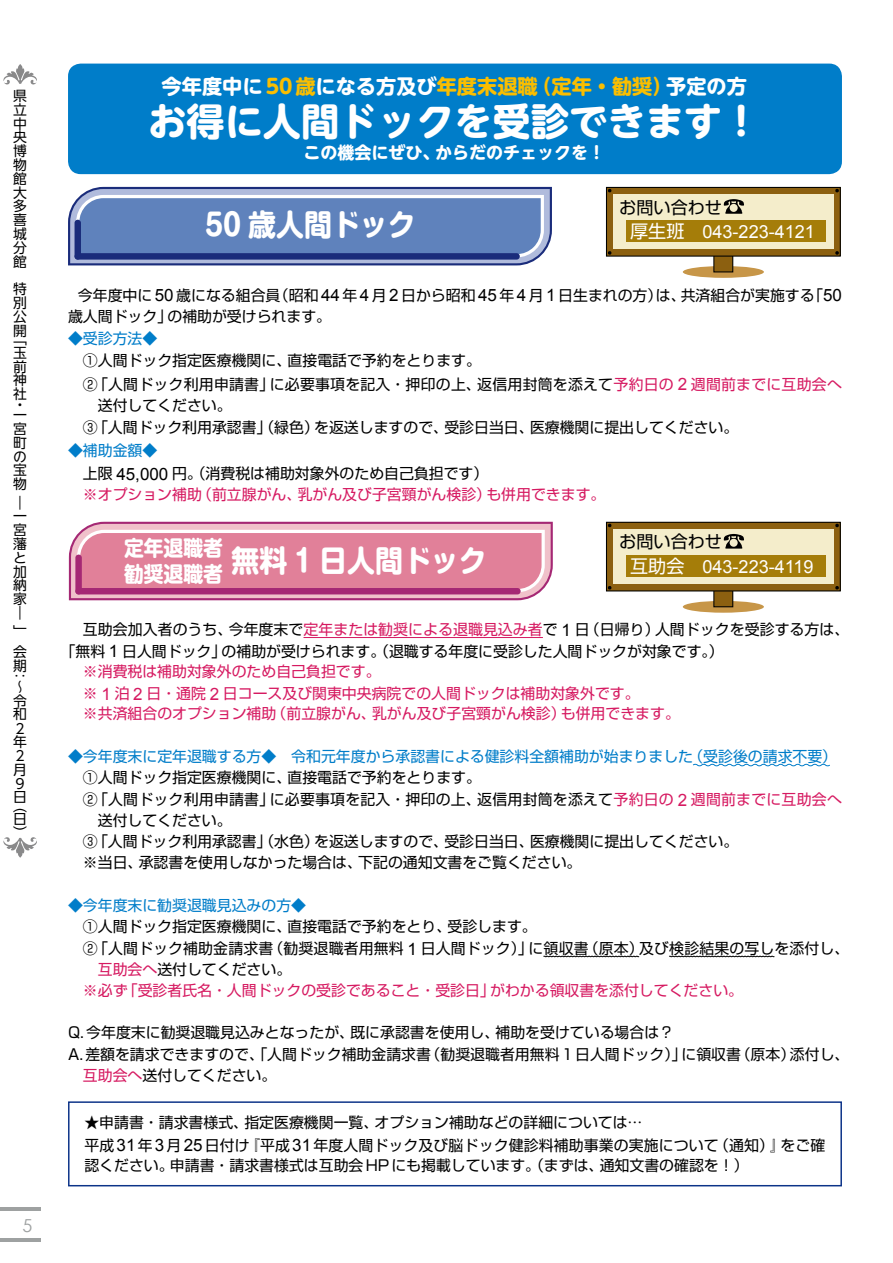
<style>
.page{position:relative;width:893px;height:1263px;background:#fff}
.page>*{position:absolute;margin:0;border:0;box-sizing:border-box;transform-origin:0 0}
.t1{font:700 38.25px "UD Shin M Go Pro";color:#fff}
.t2{font:700 30px "Shin M Go Pro";color:#fff;scale:.93 1}
.t3{font:700 21.3px/25.5px "Shin M Go Pro";color:#fff;scale:.93 1}
.t4{font:700 20.25px "UD Shin M Go Pro";color:#fff}
.t5{font:18px "Arial";color:#fff}
.t6{font:17.85px "Century Gothic";color:#9ea1a1}
.t7{font:17.1px "Shin Go Pro";color:#000}
.t8{font:700 16.95px "UD Shin M Go Pro";color:#fff}
.t9{font:14.85px/22.4px "Shin Go Pr 6 N";color:#000}
.t10{font:14.85px/20.2px "Shin Go Pr 6 N";color:#d61a61}
.t11{font:14.85px "Shin Go Pr 6 N";color:#007dc9}
.t12{font:13.8px/13.8px "UD Shin Go NT Pro";color:#000;text-align:justify}
.s1{color:#fabe00}
.s2{font-family:"Shin Go Pro"}
.s3{font-family:"Arial";font-size:16.95px}
.s4{color:#d61a61}
.s5{font-family:"Arial";font-size:16.95px;color:#d61a61}
.s6{color:#007dc9}
.s7{color:#000}
</style>
<div class="page">
<div style="left:683px;top:266px;width:81px;height:12px;background:#c79648;border-radius:50%"></div>
<div style="left:714px;top:238px;width:19px;height:34px;background:#8c6010"></div>
<div style="left:713px;top:238px;width:20px;height:34px;border:1px solid #000"></div>
<div style="left:610px;top:193px;width:226px;height:58px;background:#f4edcb"></div>
<div style="left:626px;top:221px;width:200px;height:21px;background:#a57d09"></div>
<svg style="left:724px;top:199px;width:20px;height:15px"></svg>
<div style="left:606px;top:187px;width:234px;height:7px;background:#8c6010"></div>
<div style="left:606px;top:250px;width:234px;height:6px;background:#8c6010"></div>
<div style="left:606px;top:187px;width:7px;height:69px;background:#8c6010"></div>
<div style="left:834px;top:187px;width:6px;height:69px;background:#8c6010"></div>
<svg style="left:608px;top:189px;width:4px;height:4px"></svg>
<svg style="left:608px;top:251px;width:4px;height:4px"></svg>
<svg style="left:835px;top:189px;width:4px;height:4px"></svg>
<svg style="left:835px;top:251px;width:4px;height:4px"></svg>
<div style="left:606px;top:187px;width:235px;height:70px;border:1px solid #000"></div>
<div style="left:683px;top:601px;width:81px;height:12px;background:#c79648;border-radius:50%"></div>
<div style="left:714px;top:573px;width:19px;height:34px;background:#8c6010"></div>
<div style="left:713px;top:573px;width:20px;height:34px;border:1px solid #000"></div>
<div style="left:610px;top:527px;width:226px;height:59px;background:#f4edcb"></div>
<div style="left:626px;top:555px;width:200px;height:22px;background:#a57d09"></div>
<svg style="left:724px;top:534px;width:20px;height:15px"></svg>
<div style="left:606px;top:522px;width:234px;height:7px;background:#8c6010"></div>
<div style="left:606px;top:585px;width:234px;height:6px;background:#8c6010"></div>
<div style="left:606px;top:522px;width:7px;height:69px;background:#8c6010"></div>
<div style="left:834px;top:522px;width:6px;height:69px;background:#8c6010"></div>
<svg style="left:608px;top:524px;width:4px;height:3px"></svg>
<svg style="left:608px;top:586px;width:4px;height:3px"></svg>
<svg style="left:835px;top:524px;width:4px;height:3px"></svg>
<svg style="left:835px;top:586px;width:4px;height:3px"></svg>
<div style="left:606px;top:522px;width:235px;height:69px;border:1px solid #000"></div>
<svg style="left:69px;top:522px;width:484px;height:78px;background:#e18ca4"></svg>
<div style="left:75px;top:554px;width:7px;height:40px;background:#a52874;border-radius:3px"></div>
<div style="left:75px;top:588px;width:446px;height:6px;background:#a52874;border-radius:3px"></div>
<svg style="left:68px;top:187px;width:484px;height:78px;background:#718dc1"></svg>
<div style="left:75px;top:220px;width:6px;height:40px;background:#1a2c7b;border-radius:3px"></div>
<div style="left:75px;top:253px;width:445px;height:7px;background:#1a2c7b;border-radius:3px"></div>
<hr style="left:303px;top:637px;width:240px;height:1px;background:#d61a61">
<svg style="left:693px;top:763px;width:137px;height:4px"></svg>
<svg style="left:543px;top:956px;width:96px;height:1px"></svg>
<svg style="left:669px;top:956px;width:106px;height:1px"></svg>
<div style="left:68px;top:1101px;width:774px;height:85px;border:1px solid #0c3388"></div>
<hr style="left:0;top:1207px;width:40px;height:4px;background:#9ea1a1">
<hr style="left:0;top:1238px;width:40px;height:4px;background:#9ea1a1">
<svg style="left:3px;top:837px;width:34px;height:21px"></svg>
<svg style="left:3px;top:64px;width:34px;height:21px"></svg>
<div style="left:68px;top:64px;width:774px;height:110px;background:#007dc9;border-radius:13px"></div>
<p class="t12" style="left:13px;top:88px;width:15px">県立中央博物館大多喜城分館</p>
<p class="t12" style="left:13px;top:282px;width:15px">特別公開</p>
<p class="t12" style="left:13px;top:331px;width:15px">「玉前神社</p>
<p class="t12" style="left:13px;top:399px;width:15px;line-height:10.4px">・一</p>
<p class="t12" style="left:13px;top:421px;width:15px">宮町の宝物</p>
<p class="t12" style="left:13px;top:495px;width:15px;text-align:left">―一宮藩と加納家―</p>
<p class="t12" style="left:13px;top:620px;width:15px;line-height:20.7px">」会</p>
<p class="t12" style="left:13px;top:660px;width:14px;line-height:10.4px">期：〜</p>
<p class="t12" style="left:13px;top:693px;width:15px;text-align:left">令和<br>２年<br>２月<br>９日</p>
<p class="t12" style="left:13px;top:798px;width:15px">（日）</p>
<p class="t6" style="left:22px;top:1215px;width:11px">5</p>
<h3 class="t4" style="left:162px;top:70px;width:587px">今年度中に<span class="s1">50歳</span>になる方及び<span class="s1">年度末退職（定年・勧奨）</span>予定の方</h3>
<h1 class="t1" style="left:148px;top:90px;width:614px">お得に人間ドックを受診できます！</h1>
<p class="t8" style="left:303px;top:139px;width:303px">この機会にぜひ、からだのチェックを！</p>
<h2 class="t2" style="left:205px;top:200px;width:228px">50 歳人間ドック</h2>
<p class="t7" style="left:619px;top:193px;width:104px">お問い合わせ</p>
<p class="t5" style="left:630px;top:220px;width:186px"><span class="s2">厚生班　</span>043-223-4121</p>
<p class="t9" style="left:68px;top:283px;width:775px;line-height:21.3px;text-indent:10px">今年度中に <span class="s3">50</span> 歳になる組合員（昭和 <span class="s3">44</span> 年 <span class="s3">4</span> 月 <span class="s3">2</span> 日から昭和 <span class="s3">45</span> 年 <span class="s3">4</span> 月 <span class="s3">1</span> 日生まれの方）は、共済組合が実施する「<span class="s3">50</span>歳人間ドック」の補助が受けられます。</p>
<p class="t11" style="left:68px;top:326px;width:91px">◆受診方法◆</p>
<p class="t9" style="left:83px;top:348px;width:760px;line-height:23.4px">①人間ドック指定医療機関に、直接電話で予約をとります。<br>②「人間ドック利用申請書」に必要事項を記入・押印の上、返信用封筒を添えて<span class="s4">予約日の</span> <span class="s5">2</span> <span class="s4">週間前までに互助会へ</span></p>
<p class="t9" style="left:83px;top:393px;width:657px;text-indent:15px">送付してください。<br>③「人間ドック利用承認書」（緑色）を返送しますので、受診日当日、医療機関に提出してください。</p>
<p class="t9" style="left:83px;top:437px;width:407px;line-height:23.4px;text-indent:-15px"><span class="s6">◆補助金額◆<br></span>上限 <span class="s3">45,000</span> 円。（消費税は補助対象外のため自己負担です）</p>
<p class="t10" style="left:83px;top:484px;width:524px">※オプション補助（前立腺がん、乳がん及び子宮頸がん検診）も併用できます。</p>
<h3 class="t3" style="left:124px;top:533px;width:108px">定年退職者勧奨退職者</h3>
<h2 class="t2" style="left:231px;top:536px;width:276px">無料 1 日人間ドック</h2>
<p class="t7" style="left:619px;top:528px;width:104px">お問い合わせ</p>
<p class="t5" style="left:630px;top:555px;width:185px"><span class="s2">互助会　</span>043-223-4119</p>
<p class="t9" style="left:83px;top:617px;width:768px">互助会加入者のうち、今年度末で<span class="s4">定年または勧奨による退職見込み者</span>で <span class="s3">1</span> 日（日帰り）人間ドックを受診する方は、</p>
<p class="t9" style="left:61px;top:639px;width:665px">「無料 <span class="s3">1</span> 日人間ドック」の補助が受けられます。（退職する年度に受診した人間ドックが対象です。）</p>
<p class="t10" style="left:83px;top:660px;width:299px">※消費税は補助対象外のため自己負担です。</p>
<p class="t10" style="left:83px;top:682px;width:598px">※ <span class="s3">1</span> 泊 <span class="s3">2</span> 日・通院 <span class="s3">2</span> 日コース及び関東中央病院での人間ドックは補助対象外です。<br>※共済組合のオプション補助（前立腺がん、乳がん及び子宮頸がん検診）も併用できます。</p>
<p class="t11" style="left:68px;top:744px;width:771px">◆今年度末に定年退職する方◆　令和元年度から承認書による健診料全額補助が始まりました（受診後の請求不要）</p>
<p class="t9" style="left:83px;top:765px;width:760px">①人間ドック指定医療機関に、直接電話で予約をとります。<br>②「人間ドック利用申請書」に必要事項を記入・押印の上、返信用封筒を添えて<span class="s4">予約日の</span> <span class="s5">2</span> <span class="s4">週間前までに互助会へ</span></p>
<p class="t9" style="left:83px;top:808px;width:657px;line-height:21.3px;text-indent:15px">送付してください。<br>③「人間ドック利用承認書」（水色）を返送しますので、受診日当日、医療機関に提出してください。※当日、承認書を使用しなかった場合は、下記の通知文書をご覧ください。</p>
<p class="t11" style="left:68px;top:893px;width:240px">◆今年度末に勧奨退職見込みの方◆</p>
<p class="t9" style="left:83px;top:914px;width:768px">①人間ドック指定医療機関に、直接電話で予約をとり、受診します。<br>②「人間ドック補助金請求書（勧奨退職者用無料 <span class="s3">1</span> 日人間ドック）」に領収書（原本）及び検診結果の写しを添付し、</p>
<p class="t10" style="left:83px;top:957px;width:662px;line-height:21.3px;text-indent:15px">互助会へ<span class="s7">送付してください。<br></span>※必ず「受診者氏名・人間ドックの受診であること・受診日」がわかる領収書を添付してください。</p>
<p class="t9" style="left:68px;top:1020px;width:608px">Q.今年度末に勧奨退職見込みとなったが、既に承認書を使用し、補助を受けている場合は？</p>
<p class="t9" style="left:68px;top:1042px;width:783px">A.差額を請求できますので、「人間ドック補助金請求書（勧奨退職者用無料1日人間ドック）」に領収書（原本）添付し、</p>
<p class="t9" style="left:83px;top:1063px;width:195px"><span class="s4">互助会へ</span>送付してください。</p>
<p class="t9" style="left:84px;top:1110px;width:742px">★申請書・請求書様式、指定医療機関一覧、オプション補助などの詳細については…<br>平成<span class="s3">31</span>年<span class="s3">3</span>月<span class="s3">25</span>日付け『平成<span class="s3">31</span>年度人間ドック及び脳ドック健診料補助事業の実施について（通知）』をご確</p>
<p class="t9" style="left:84px;top:1153px;width:666px">認ください。申請書・請求書様式は互助会HPにも掲載しています。（まずは、通知文書の確認を！）</p>
</div>
